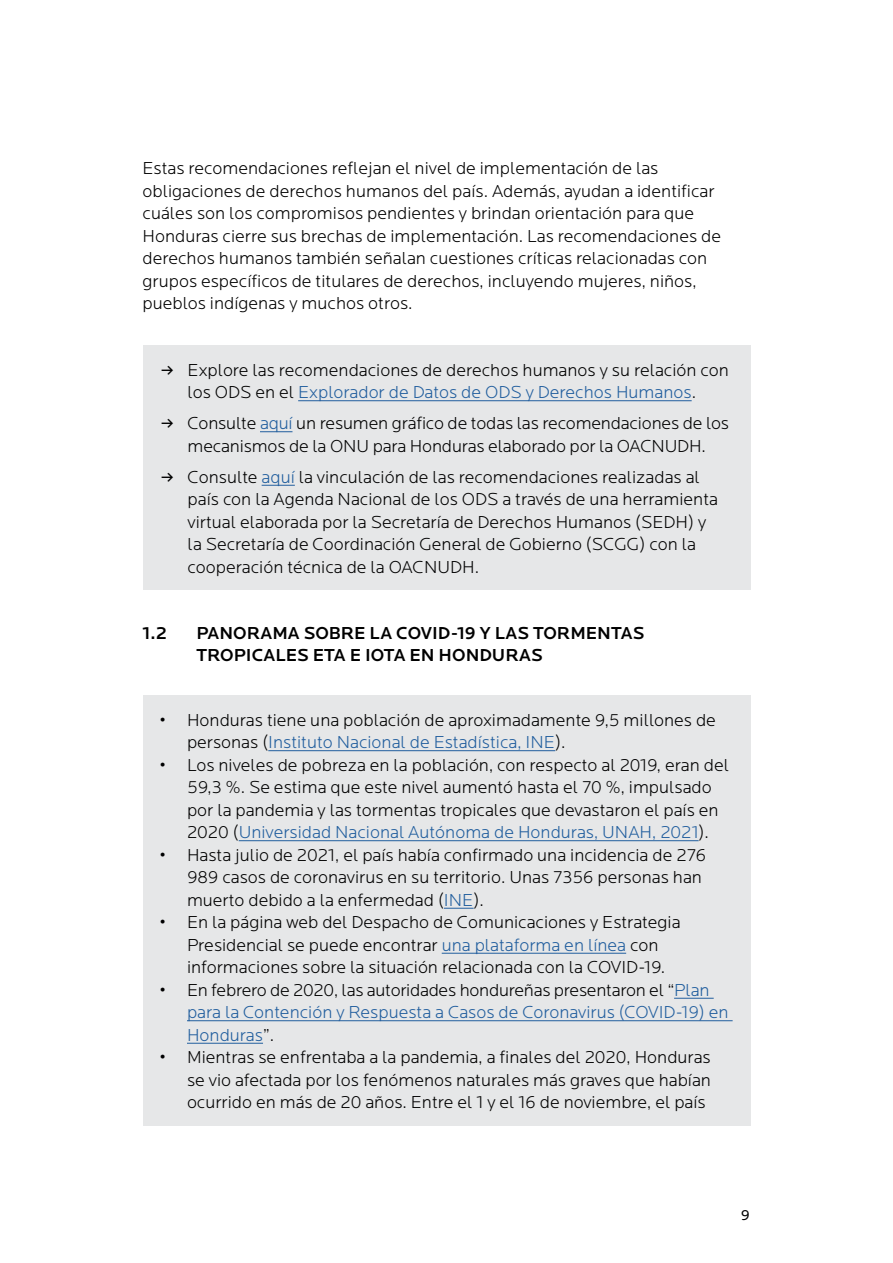
<style>
.page{position:relative;width:893px;height:1263px;background:#fff}
.page>*{position:absolute;margin:0;border:0;box-sizing:border-box;transform-origin:0 0}
.Box_Honduras{font:300 18px/22.5px "Locator";color:#000;text-align:center}
.Locator_P{font:300 18px/22.5px "Locator";color:#000}
.Locator_P-2{font:300 18px/22.5px "Locator";letter-spacing:-.015em;color:#215e9e}
.Locator_H3{font:500 18px/21.6px "Locator";color:#000}
.t1{font:15px "Locator";color:#000}
.s1{font-weight:500}
.s2{color:#215e9e}
.s3{color:#000}
</style>
<div class="page">
<div style="left:144px;top:345px;width:607px;height:245px;background:#e6e7e8"></div>
<hr style="left:298px;top:400px;width:394px;height:1px;background:#215e9e">
<hr style="left:260px;top:431px;width:32px;height:1px;background:#215e9e">
<hr style="left:262px;top:485px;width:33px;height:1px;background:#215e9e">
<div style="left:143px;top:695px;width:607px;height:431px;background:#e6e7e8"></div>
<hr style="left:268px;top:750px;width:287px;height:1px;background:#215e9e">
<hr style="left:239px;top:840px;width:460px;height:1px;background:#215e9e">
<hr style="left:444px;top:908px;width:30px;height:1px;background:#215e9e">
<hr style="left:442px;top:953px;width:184px;height:1px;background:#215e9e">
<hr style="left:674px;top:998px;width:40px;height:1px;background:#215e9e">
<hr style="left:187px;top:1020px;width:546px;height:1px;background:#215e9e">
<hr style="left:187px;top:1043px;width:76px;height:1px;background:#215e9e">
<p class="Box_Honduras" style="left:143px;top:158px;width:580px;text-align:left">Estas recomendaciones reflejan el nivel de implementación de las obligaciones de derechos humanos del país. Además, ayudan a identificar cuáles son los compromisos pendientes y brindan orientación para que Honduras cierre sus brechas de implementación. Las recomendaciones de derechos humanos también señalan cuestiones críticas relacionadas con grupos específicos de titulares de derechos, incluyendo mujeres, niños, pueblos indígenas y muchos otros.</p>
<p class="Box_Honduras" style="left:161px;top:359px;width:570px"><span class="s1">≥</span> Explore las recomendaciones de derechos humanos y su relación con los ODS en el <span class="s2">Explorador de Datos de ODS y Derechos Humanos</span>.</p>
<p class="Box_Honduras" style="left:161px;top:413px;width:570px"><span class="s1">≥</span> Consulte <span class="s2">aquí</span> un resumen gráfico de todas las recomendaciones de los mecanismos de la ONU para Honduras elaborado por la OACNUDH.</p>
<p class="Box_Honduras" style="left:188px;top:466px;width:532px;text-align:left;text-indent:-27px"><span class="s1">≥</span> Consulte <span class="s2">aquí</span> la vinculación de las recomendaciones realizadas al país con la Agenda Nacional de los ODS a través de una herramienta virtual elaborada por la Secretaría de Derechos Humanos (SEDH) y la Secretaría de Coordinación General de Gobierno (SCGG) con la cooperación técnica de la OACNUDH.</p>
<h3 class="Locator_H3" style="left:143px;top:623px;width:26px">1.2</h3>
<h3 class="Locator_H3" style="left:197px;top:623px;width:449px">PANORAMA SOBRE LA COVID-19 Y LAS TORMENTAS<br>TROPICALES ETA E IOTA EN HONDURAS</h3>
<p class="Locator_P" style="left:187px;top:709px;width:530px;text-indent:-27px">• Honduras tiene una población de aproximadamente 9,5 millones de personas (<span class="s2">Instituto Nacional de Estadística, INE</span>).</p>
<p class="Locator_P" style="left:187px;top:754px;width:544px;text-indent:-27px">• Los niveles de pobreza en la población, con respecto al 2019, eran del 59,3 %. Se estima que este nivel aumentó hasta el 70 %, impulsado por la pandemia y las tormentas tropicales que devastaron el país en 2020 (<span class="s2">Universidad Nacional Autónoma de Honduras, UNAH, 2021</span>).</p>
<p class="Locator_P" style="left:187px;top:844px;width:521px;text-indent:-27px">• Hasta julio de 2021, el país había confirmado una incidencia de 276<br>989 casos de coronavirus en su territorio. Unas 7356 personas han muerto debido a la enfermedad (<span class="s2">INE</span>).</p>
<p class="Locator_P" style="left:187px;top:912px;width:495px;text-indent:-27px">• En la página web del Despacho de Comunicaciones y Estrategia<br>Presidencial se puede encontrar <span class="s2">una plataforma en línea</span> con informaciones sobre la situación relacionada con la COVID-19.</p>
<p class="Locator_P-2" style="left:187px;top:979px;width:543px;text-indent:-27px"><span class="s3">• En febrero de 2020, las autoridades hondureñas presentaron el “</span>Plan para la Contención y Respuesta a Casos de Coronavirus (COVID-19) en<br>Honduras<span class="s3">”.</span></p>
<p class="Locator_P" style="left:187px;top:1047px;width:525px;text-align:justify;text-indent:-27px">• Mientras se enfrentaba a la pandemia, a finales del 2020, Honduras se vio afectada por los fenómenos naturales más graves que habían ocurrido en más de 20 años. Entre el 1 y el 16 de noviembre, el país</p>
<p class="t1" style="left:741px;top:1207px;width:10px">9</p>
</div>
